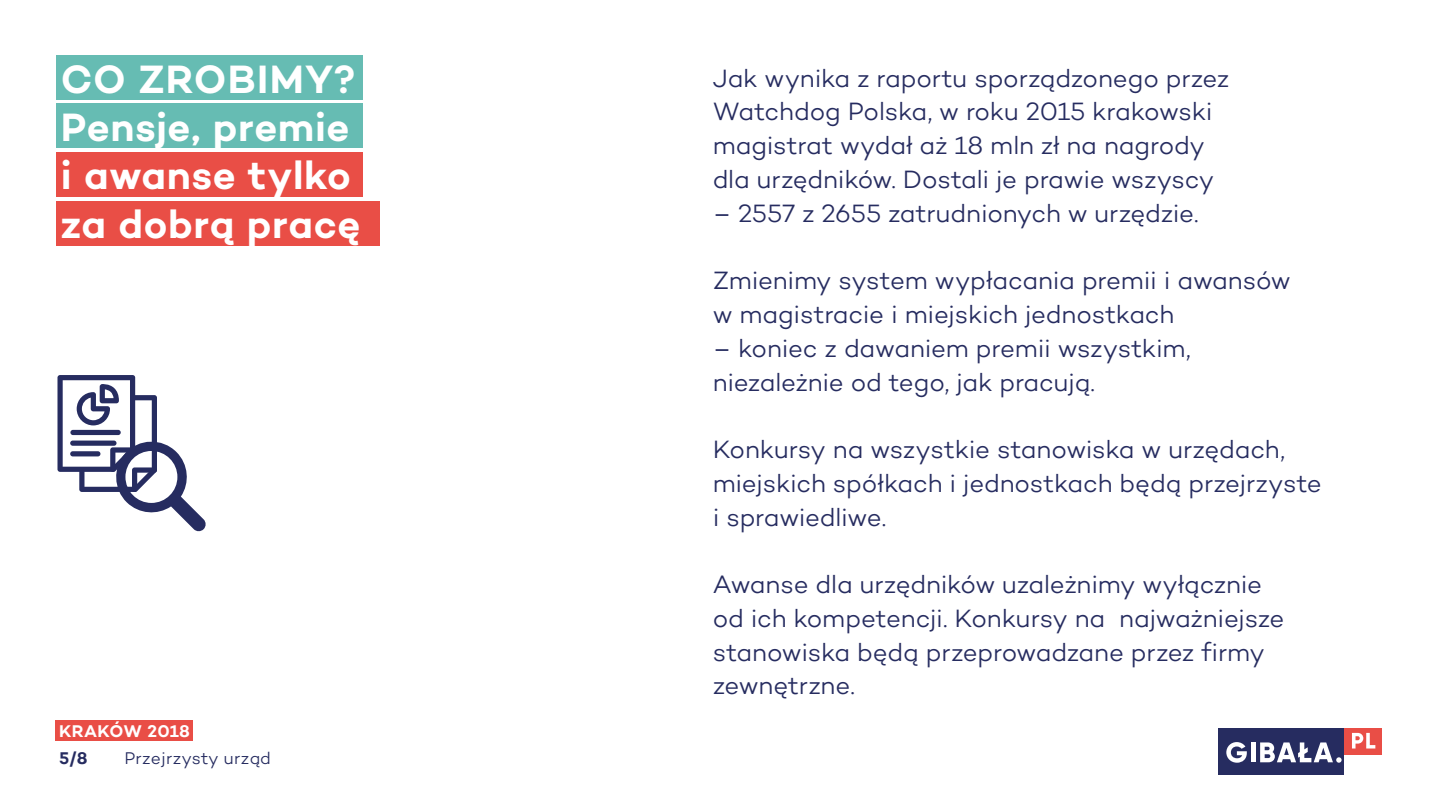
<style>
.page{position:relative;width:1440px;height:810px;background:#fff}
.page>*{position:absolute;margin:0;border:0;box-sizing:border-box;transform-origin:0 0}
.t1{font:600 40.28px/48.4px "Campton";letter-spacing:.015em;color:#fff}
.t2{font:300 25.5px/33.8px "Campton";letter-spacing:-.01em;color:#262c60}
.t3{font:300 17.25px "Campton";letter-spacing:.025em;color:#262c60}
.t4{font:600 17.25px "Campton";letter-spacing:.015em;color:#fff}
.t5{font:600 17.25px "Campton";color:#262c60}
</style>
<div class="page">
<div style="left:56px;top:201px;width:324px;height:45px;background:#e94e46"></div>
<div style="left:55px;top:720px;width:138px;height:21px;background:#e94e46"></div>
<div style="left:1219px;top:729px;width:125px;height:46px;background:#262c60"></div>
<div style="left:1344px;top:729px;width:37px;height:26px;background:#e94e46"></div>
<svg style="left:1352px;top:733px;width:23px;height:16px"></svg>
<svg style="left:1226px;top:742px;width:21px;height:21px"></svg>
<hr style="left:1251px;top:742px;width:4px;height:20px;background:#fff">
<svg style="left:1260px;top:742px;width:82px;height:21px"></svg>
<div style="left:56px;top:55px;width:307px;height:45px;background:#66bcb3"></div>
<div style="left:56px;top:104px;width:307px;height:44px;background:#66bcb3"></div>
<div style="left:56px;top:152px;width:307px;height:45px;background:#e94e46"></div>
<svg style="left:57px;top:375px;width:149px;height:157px"></svg>
<h1 class="t1" style="left:61px;top:54px;width:301px">CO ZROBIMY?<br>Pensje, premie i awanse tylko za dobrą pracę</h1>
<p class="t4" style="left:59px;top:720px;width:132px">KRAKÓW 2018</p>
<p class="t5" style="left:59px;top:747px;width:30px">5/8</p>
<p class="t3" style="left:124px;top:747px;width:148px">Przejrzysty urząd</p>
<p class="t2" style="left:713px;top:61px;width:518px">Jak wynika z raportu sporządzonego przez Watchdog Polska, w roku 2015 krakowski magistrat wydał aż 18 mln zł na nagrody dla urzędników. Dostali je prawie wszyscy</p>
<p class="t2" style="left:713px;top:196px;width:487px">– 2557 z 2655 zatrudnionych w urzędzie.</p>
<p class="t2" style="left:713px;top:263px;width:580px">Zmienimy system wypłacania premii i awansów w magistracie i miejskich jednostkach</p>
<p class="t2" style="left:713px;top:331px;width:480px">– koniec z dawaniem premii wszystkim, niezależnie od tego, jak pracują.</p>
<p class="t2" style="left:713px;top:432px;width:611px">Konkursy na wszystkie stanowiska w urzędach, miejskich spółkach i jednostkach będą przejrzyste i sprawiedliwe.</p>
<p class="t2" style="left:713px;top:567px;width:573px">Awanse dla urzędników uzależnimy wyłącznie od ich kompetencji. Konkursy na najważniejsze stanowiska będą przeprowadzane przez firmy zewnętrzne.</p>
</div>
